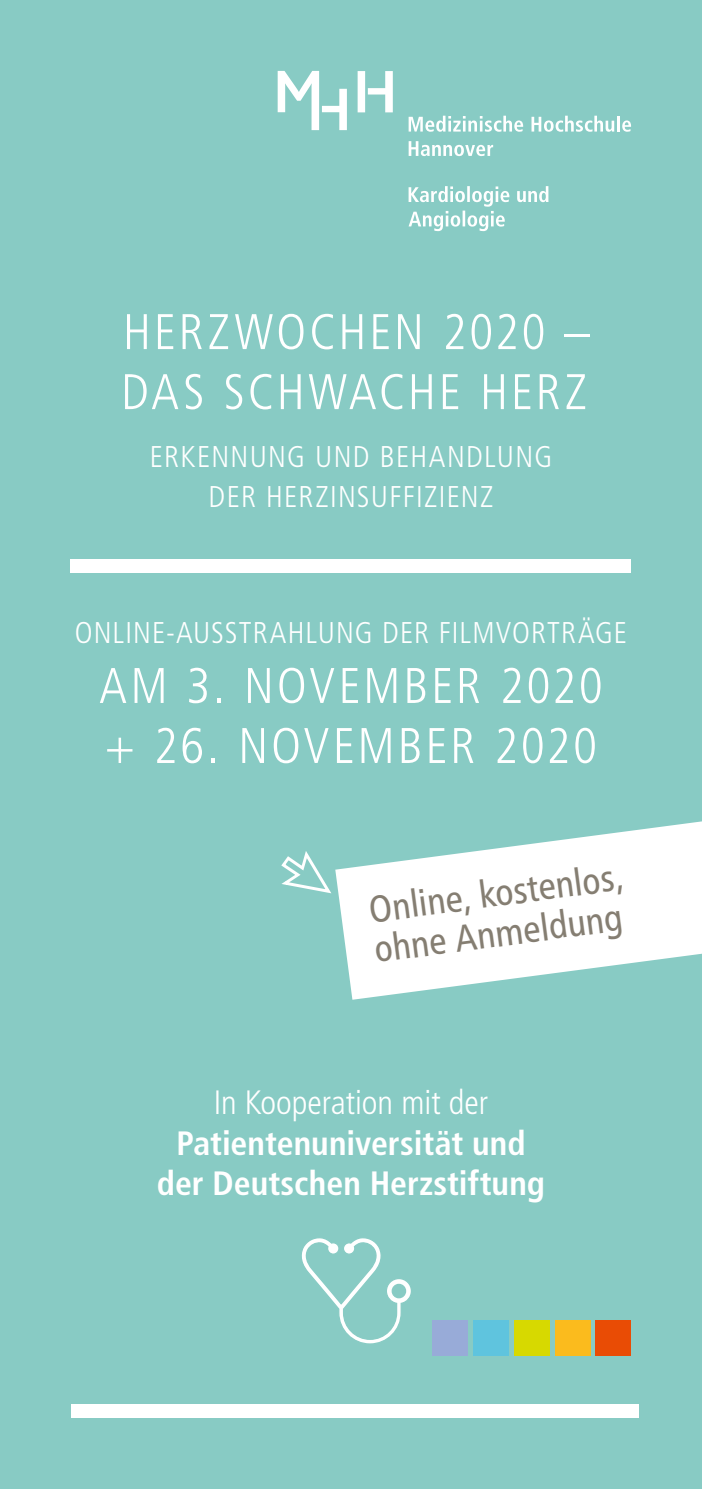
<style>
.page{position:relative;width:702px;height:1489px;background:#fff}
.page>*{position:absolute;margin:0;border:0;box-sizing:border-box;transform-origin:0 0}
.t1{font:300 condensed 50px/60px "Frutiger";letter-spacing:.05em;color:#fff}
.t2{font:condensed 37.5px/40px "Frutiger Neue LT Pro";color:#857e72}
.t3{font:700 condensed 33.75px/40.5px "Frutiger";color:#fff;text-align:center}
.t4{font:300 condensed 33.75px "Frutiger";color:#fff}
.t5{font:300 condensed 30px/40px "Frutiger";letter-spacing:.04em;color:#fff;text-align:center}
</style>
<div class="page">
<div style="left:0;top:0;width:702px;height:1488px;background:#88cbc4"></div>
<svg style="left:341px;top:821px;width:361px;height:178px;fill:#fff"></svg>
<div style="left:595px;top:1319px;width:36px;height:36px;background:#e94c05"></div>
<div style="left:555px;top:1319px;width:35px;height:36px;background:#fbbb1d"></div>
<div style="left:514px;top:1319px;width:35px;height:36px;background:#d7d900"></div>
<div style="left:473px;top:1319px;width:35px;height:36px;background:#5fc4de"></div>
<div style="left:432px;top:1319px;width:36px;height:36px;background:#98abd8"></div>
<div style="left:71px;top:559px;width:560px;height:13px;background:#fff"></div>
<div style="left:71px;top:1404px;width:567px;height:13px;background:#fff"></div>
<svg style="left:301px;top:1238px;width:110px;height:106px"></svg>
<svg style="left:281px;top:842px;width:63px;height:70px"></svg>
<svg style="left:278px;top:71px;width:69px;height:59px"></svg>
<svg style="left:357px;top:71px;width:36px;height:41px"></svg>
<svg style="left:408px;top:141px;width:85px;height:15px"></svg>
<svg style="left:408px;top:116px;width:115px;height:16px"></svg>
<svg style="left:531px;top:116px;width:100px;height:16px"></svg>
<svg style="left:408px;top:186px;width:140px;height:45px"></svg>
<h1 class="t1" style="left:121px;top:302px;width:470px">HERZWOCHEN 2020 –<br>DAS SCHWACHE HERZ</h1>
<p class="t5" style="left:150px;top:437px;width:404px">ERKENNUNG UND BEHANDLUNG<br>DER HERZINSUFFIZIENZ</p>
<p class="t5" style="left:75px;top:613px;width:554px">ONLINE-AUSSTRAHLUNG DER FILMVORTRÄGE</p>
<h1 class="t1" style="left:99px;top:656px;width:505px">AM 3. NOVEMBER 2020 + 26. NOVEMBER 2020</h1>
<p class="t2" style="left:366px;top:890px;width:257px;rotate:-8deg">Online, kostenlos, ohne Anmeldung</p>
<p class="t4" style="left:214px;top:1083px;width:276px">In Kooperation mit der</p>
<p class="t3" style="left:157px;top:1122px;width:389px">Patientenuniversität und der Deutschen Herzstiftung</p>
</div>
